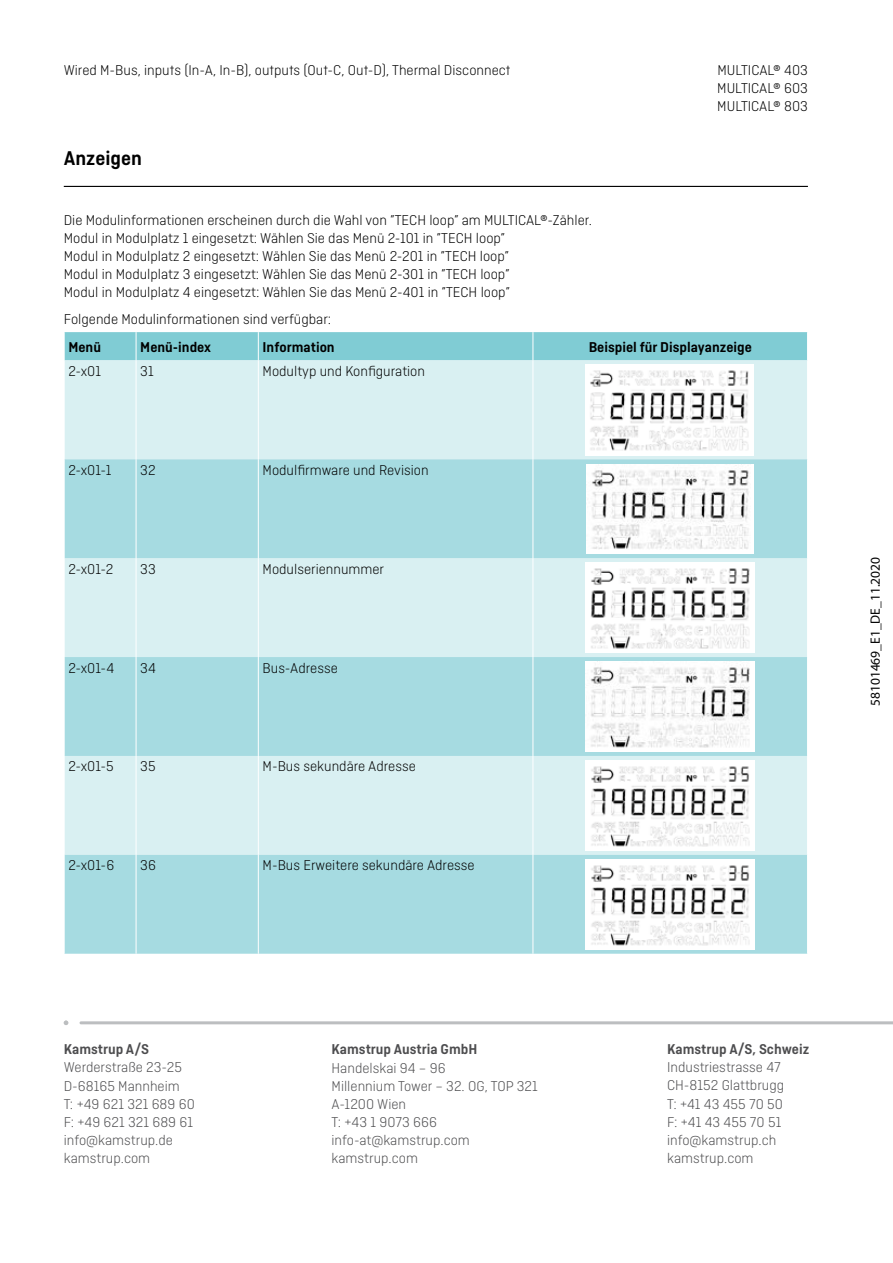
<style>
.page{position:relative;width:893px;height:1263px;background:#fff}
.page>*{position:absolute;margin:0;border:0;box-sizing:border-box;transform-origin:0 0}
.t1{font:600 21px "Ciutadella";color:#000}
.t2{font:300 15px/18px "Ciutadella";color:#000;text-align:justify}
.t3{font:300 15px/18px "Ciutadella";color:#4d4d4f}
.t4{font:600 15px "Ciutadella";color:#000}
.t5{font:600 15px "Ciutadella";color:#4d4d4f}
.t6{font:13.5px "Myriad Pro";color:#000}
</style>
<div class="page">
<hr style="left:64px;top:186px;width:744px;height:1px;background:#000">
<div style="left:65px;top:360px;width:742px;height:99px;background:#d9f0f2"></div>
<svg style="left:65px;top:459px;width:742px;height:495px;background:#bae3e7"></svg>
<div style="left:64px;top:332px;width:744px;height:28px;background:#80ccd4"></div>
<hr style="left:136px;top:360px;width:1px;height:99px;background:#fff">
<hr style="left:258px;top:360px;width:1px;height:99px;background:#fff">
<hr style="left:533px;top:360px;width:1px;height:99px;background:#fff">
<hr style="left:136px;top:459px;width:1px;height:99px;background:#fff">
<hr style="left:258px;top:459px;width:1px;height:99px;background:#fff">
<hr style="left:533px;top:459px;width:1px;height:99px;background:#fff">
<hr style="left:136px;top:558px;width:1px;height:99px;background:#fff">
<hr style="left:258px;top:558px;width:1px;height:99px;background:#fff">
<hr style="left:533px;top:558px;width:1px;height:99px;background:#fff">
<hr style="left:136px;top:657px;width:1px;height:99px;background:#fff">
<hr style="left:258px;top:657px;width:1px;height:99px;background:#fff">
<hr style="left:533px;top:657px;width:1px;height:99px;background:#fff">
<hr style="left:136px;top:756px;width:1px;height:99px;background:#fff">
<hr style="left:258px;top:756px;width:1px;height:99px;background:#fff">
<hr style="left:533px;top:756px;width:1px;height:99px;background:#fff">
<hr style="left:136px;top:855px;width:1px;height:99px;background:#fff">
<hr style="left:258px;top:855px;width:1px;height:99px;background:#fff">
<hr style="left:533px;top:855px;width:1px;height:99px;background:#fff">
<img style="left:585px;top:365px;width:169px;height:90px">
<img style="left:587px;top:464px;width:167px;height:90px">
<img style="left:586px;top:563px;width:169px;height:90px">
<img style="left:586px;top:661px;width:169px;height:91px">
<img style="left:586px;top:760px;width:169px;height:90px">
<img style="left:586px;top:859px;width:169px;height:90px">
<svg style="left:64px;top:1020px;width:829px;height:5px"></svg>
<p class="t2" style="left:64px;top:61px;width:448px">Wired M-Bus, inputs (In-A, In-B), outputs (Out-C, Out-D), Thermal Disconnect</p>
<p class="t2" style="left:717px;top:61px;width:92px">MULTICAL® 403<br>MULTICAL® 603<br>MULTICAL® 803</p>
<h1 class="t1" style="left:64px;top:146px;width:80px">Anzeigen</h1>
<p class="t2" style="left:64px;top:211px;width:530px;text-align:left">Die Modulinformationen erscheinen durch die Wahl von ”TECH loop” am MULTICAL®-Zähler.<br>Modul in Modulplatz 1 eingesetzt: Wählen Sie das Menü 2-101 in ”TECH loop”<br>Modul in Modulplatz 2 eingesetzt: Wählen Sie das Menü 2-201 in ”TECH loop”<br>Modul in Modulplatz 3 eingesetzt: Wählen Sie das Menü 2-301 in ”TECH loop”<br>Modul in Modulplatz 4 eingesetzt: Wählen Sie das Menü 2-401 in ”TECH loop”</p>
<p class="t2" style="left:64px;top:310px;width:269px">Folgende Modulinformationen sind verfügbar:</p>
<p class="t4" style="left:68px;top:338px;width:34px">Menü</p>
<p class="t4" style="left:140px;top:338px;width:72px">Menü-index</p>
<p class="t4" style="left:263px;top:338px;width:74px">Information</p>
<p class="t4" style="left:589px;top:338px;width:165px">Beispiel für Displayanzeige</p>
<p class="t2" style="left:68px;top:362px;width:34px">2-x01</p>
<p class="t2" style="left:140px;top:362px;width:15px">31</p>
<p class="t2" style="left:263px;top:362px;width:164px">Modultyp und Konfiguration</p>
<p class="t2" style="left:68px;top:461px;width:45px">2-x01-1</p>
<p class="t2" style="left:140px;top:461px;width:17px">32</p>
<p class="t2" style="left:263px;top:461px;width:168px">Modulfirmware und Revision</p>
<p class="t2" style="left:68px;top:560px;width:47px">2-x01-2</p>
<p class="t2" style="left:140px;top:560px;width:17px">33</p>
<p class="t2" style="left:263px;top:560px;width:123px">Modulseriennummer</p>
<p class="t2" style="left:68px;top:659px;width:47px">2-x01-4</p>
<p class="t2" style="left:140px;top:659px;width:17px">34</p>
<p class="t2" style="left:263px;top:659px;width:77px">Bus-Adresse</p>
<p class="t2" style="left:68px;top:757px;width:47px">2-x01-5</p>
<p class="t2" style="left:140px;top:757px;width:17px">35</p>
<p class="t2" style="left:263px;top:757px;width:155px">M-Bus sekundäre Adresse</p>
<p class="t2" style="left:68px;top:856px;width:47px">2-x01-6</p>
<p class="t2" style="left:140px;top:856px;width:17px">36</p>
<p class="t2" style="left:263px;top:856px;width:214px">M-Bus Erweitere sekundäre Adresse</p>
<p class="t6" style="left:867px;top:706px;width:151px;rotate:-90deg">58101469_E1_DE_11.2020</p>
<p class="t5" style="left:64px;top:1041px;width:87px">Kamstrup A/S</p>
<p class="t3" style="left:64px;top:1058px;width:133px">Werderstraße 23-25<br>D-68165 Mannheim<br>T: +49 621 321 689 60<br>F: +49 621 321 689 61 info@kamstrup.de kamstrup.com</p>
<p class="t5" style="left:332px;top:1041px;width:147px">Kamstrup Austria GmbH</p>
<p class="t3" style="left:332px;top:1058px;width:208px">Handelskai 94 – 96<br>Millennium Tower – 32. OG, TOP 321<br>A-1200 Wien<br>T: +43 1 9073 666 info-at@kamstrup.com kamstrup.com</p>
<p class="t5" style="left:667px;top:1041px;width:144px">Kamstrup A/S, Schweiz</p>
<p class="t3" style="left:667px;top:1058px;width:119px">Industriestrasse 47<br>CH-8152 Glattbrugg<br>T: +41 43 455 70 50<br>F: +41 43 455 70 51 info@kamstrup.ch kamstrup.com</p>
</div>
